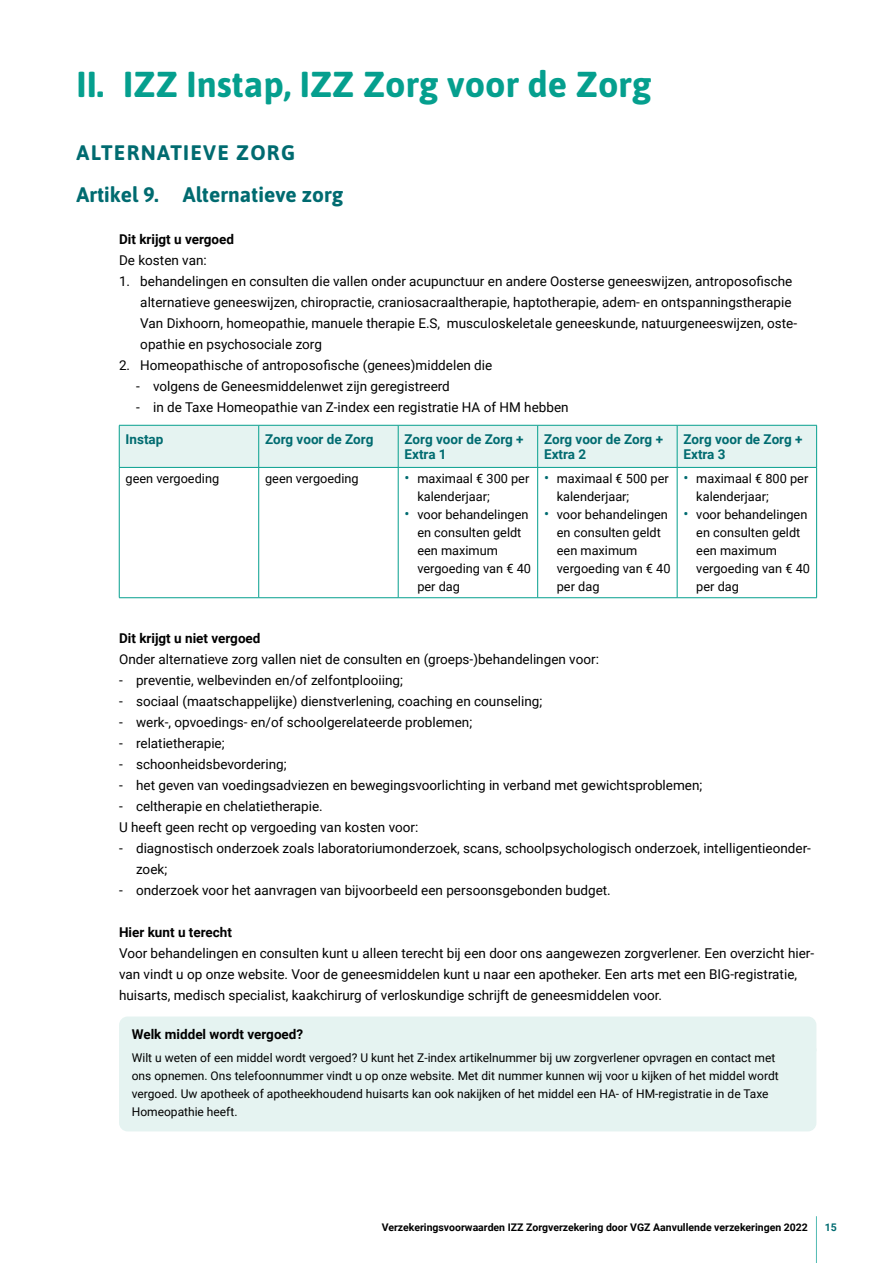
<style>
.page{position:relative;width:893px;height:1263px;background:#fff}
.page>*{position:absolute;margin:0;border:0;box-sizing:border-box;transform-origin:0 0}
.H1_kop{font:700 36px "Asap";color:#059f8e}
.H2_kop_nummer{font:700 21px "Asap";color:#006b70}
.H1_zorgrubriek{font:700 21px "Asap";letter-spacing:.06em;color:#006b70}
._0_plat_inspring_10m{font:13.5px/21px "Roboto";color:#000}
.tabel_kop{font:700 13.5px/15px "Roboto";color:#006b70}
.H4_kop{font:700 13.5px "Roboto";color:#000}
.t1{font:13.5px "Roboto Regular 2";color:#000}
.kader_boven{font:700 13.5px "Roboto";color:#000}
.tabel_plat{font:12.75px/18px "Roboto";color:#000}
.kader_onder{font:12px/18px "Roboto";color:#000}
.t2{font:700 10.5px "Roboto";color:#000}
.t3{font:700 10.5px "Roboto";color:#006b70}
.s1{font-family:"Roboto Regular 2"}
.s2{font-family:"Roboto"}
.s3{font-size:15px;color:#006b70}
</style>
<div class="page">
<hr style="left:816px;top:1216px;width:1px;height:47px;background:#52bbb3">
<div style="left:119px;top:1016px;width:697px;height:32px;background:#e5f3f1"></div>
<div style="left:119px;top:1048px;width:697px;height:83px;background:#e5f3f1"></div>
<div style="left:120px;top:426px;width:696px;height:41px;background:#e5f3f1"></div>
<hr style="left:259px;top:425px;width:139px;height:1px;background:#059f8e">
<hr style="left:259px;top:467px;width:139px;height:1px;background:#059f8e">
<hr style="left:398px;top:425px;width:140px;height:1px;background:#059f8e">
<hr style="left:398px;top:425px;width:1px;height:42px;background:#059f8e">
<hr style="left:398px;top:467px;width:140px;height:1px;background:#059f8e">
<hr style="left:538px;top:425px;width:139px;height:1px;background:#059f8e">
<hr style="left:537px;top:425px;width:1px;height:42px;background:#059f8e">
<hr style="left:538px;top:467px;width:139px;height:1px;background:#059f8e">
<hr style="left:677px;top:425px;width:140px;height:1px;background:#059f8e">
<hr style="left:677px;top:425px;width:1px;height:42px;background:#059f8e">
<hr style="left:816px;top:425px;width:1px;height:42px;background:#059f8e">
<hr style="left:677px;top:467px;width:140px;height:1px;background:#059f8e">
<hr style="left:119px;top:468px;width:1px;height:129px;background:#059f8e">
<hr style="left:119px;top:597px;width:140px;height:1px;background:#059f8e">
<hr style="left:258px;top:468px;width:1px;height:129px;background:#059f8e">
<hr style="left:259px;top:597px;width:139px;height:1px;background:#059f8e">
<hr style="left:398px;top:468px;width:1px;height:129px;background:#059f8e">
<hr style="left:398px;top:597px;width:140px;height:1px;background:#059f8e">
<hr style="left:537px;top:468px;width:1px;height:129px;background:#059f8e">
<hr style="left:538px;top:597px;width:139px;height:1px;background:#059f8e">
<hr style="left:677px;top:468px;width:1px;height:129px;background:#059f8e">
<hr style="left:816px;top:468px;width:1px;height:129px;background:#059f8e">
<hr style="left:677px;top:597px;width:140px;height:1px;background:#059f8e">
<hr style="left:119px;top:425px;width:140px;height:1px;background:#059f8e">
<hr style="left:119px;top:425px;width:1px;height:42px;background:#059f8e">
<hr style="left:258px;top:425px;width:1px;height:42px;background:#059f8e">
<hr style="left:119px;top:467px;width:140px;height:1px;background:#059f8e">
<h1 class="H1_kop" style="left:77px;top:59px;width:576px">II. IZZ Instap, IZZ Zorg voor de Zorg</h1>
<p class="H1_zorgrubriek" style="left:77px;top:138px;width:220px">ALTERNATIEVE ZORG</p>
<h2 class="H2_kop_nummer" style="left:77px;top:180px;width:268px">Artikel 9. Alternatieve zorg</h2>
<p class="H4_kop" style="left:119px;top:230px;width:117px">Dit krijgt u vergoed</p>
<p class="_0_plat_inspring_10m" style="left:119px;top:249px;width:89px">De kosten van:</p>
<p class="_0_plat_inspring_10m" style="left:140px;top:270px;width:658px;text-indent:-21px">1. <span class="s1">behandelingen en consulten die vallen onder acupunctuur en andere Oosterse geneeswijzen, antroposofische </span>alternatieve geneeswijzen, chiropractie, craniosacraaltherapie, haptotherapie, adem- en ontspanningstherapie Van Dixhoorn, homeopathie, manuele therapie E.S, musculoskeletale geneeskunde, natuurgeneeswijzen, oste&shy;opathie en psychosociale zorg</p>
<p class="t1" style="left:119px;top:356px;width:375px"><span class="s2">2.</span> Homeopathische of antroposofische (genees)middelen die</p>
<p class="_0_plat_inspring_10m" style="left:136px;top:375px;width:315px">- volgens de Geneesmiddelenwet zijn geregistreerd</p>
<p class="_0_plat_inspring_10m" style="left:136px;top:396px;width:434px">- in de Taxe Homeopathie van Z-index een registratie HA of HM hebben</p>
<p class="tabel_kop" style="left:126px;top:431px;width:39px">Instap</p>
<p class="tabel_kop" style="left:265px;top:431px;width:110px">Zorg voor de Zorg</p>
<p class="tabel_kop" style="left:405px;top:431px;width:120px">Zorg voor de Zorg +<br>Extra 1</p>
<p class="tabel_kop" style="left:544px;top:431px;width:120px">Zorg voor de Zorg +<br>Extra 2</p>
<p class="tabel_kop" style="left:683px;top:431px;width:120px">Zorg voor de Zorg +<br>Extra 3</p>
<p class="tabel_plat" style="left:126px;top:469px;width:95px">geen vergoeding</p>
<p class="tabel_plat" style="left:265px;top:469px;width:95px">geen vergoeding</p>
<p class="tabel_plat" style="left:417px;top:469px;width:114px;text-indent:-13px"><span class="s3">•</span> maximaal € 300 per kalenderjaar;</p>
<p class="tabel_plat" style="left:417px;top:505px;width:115px;text-indent:-13px"><span class="s3">•</span> voor behandelingen en consulten geldt een maximum vergoeding van € 40 per dag</p>
<p class="tabel_plat" style="left:557px;top:469px;width:114px;text-indent:-13px"><span class="s3">•</span> maximaal € 500 per kalenderjaar;</p>
<p class="tabel_plat" style="left:557px;top:505px;width:115px;text-indent:-13px"><span class="s3">•</span> voor behandelingen en consulten geldt een maximum vergoeding van € 40 per dag</p>
<p class="tabel_plat" style="left:696px;top:469px;width:114px;text-indent:-13px"><span class="s3">•</span> maximaal € 800 per kalenderjaar;</p>
<p class="tabel_plat" style="left:696px;top:505px;width:115px;text-indent:-13px"><span class="s3">•</span> voor behandelingen en consulten geldt een maximum vergoeding van € 40 per dag</p>
<p class="H4_kop" style="left:119px;top:629px;width:143px">Dit krijgt u niet vergoed</p>
<p class="_0_plat_inspring_10m" style="left:119px;top:648px;width:481px">Onder alternatieve zorg vallen niet de consulten en (groeps-)behandelingen voor:</p>
<p class="_0_plat_inspring_10m" style="left:119px;top:669px;width:285px">- preventie, welbevinden en/of zelfontplooiing;</p>
<p class="_0_plat_inspring_10m" style="left:119px;top:690px;width:425px">- sociaal (maatschappelijke) dienstverlening, coaching en counseling;</p>
<p class="_0_plat_inspring_10m" style="left:119px;top:711px;width:355px">- werk-, opvoedings- en/of schoolgerelateerde problemen;</p>
<p class="_0_plat_inspring_10m" style="left:119px;top:732px;width:107px">- relatietherapie;</p>
<p class="_0_plat_inspring_10m" style="left:119px;top:753px;width:169px">- schoonheidsbevordering;</p>
<p class="_0_plat_inspring_10m" style="left:119px;top:774px;width:585px">- het geven van voedingsadviezen en bewegingsvoorlichting in verband met gewichtsproblemen;</p>
<p class="_0_plat_inspring_10m" style="left:119px;top:795px;width:205px">- celtherapie en chelatietherapie.</p>
<p class="_0_plat_inspring_10m" style="left:119px;top:816px;width:301px">U heeft geen recht op vergoeding van kosten voor:</p>
<p class="_0_plat_inspring_10m" style="left:136px;top:837px;width:676px;text-indent:-17px">- diagnostisch onderzoek zoals laboratoriumonderzoek, scans, schoolpsychologisch onderzoek, intelligentieonder&shy;zoek;</p>
<p class="_0_plat_inspring_10m" style="left:119px;top:879px;width:493px">- onderzoek voor het aanvragen van bijvoorbeeld een persoonsgebonden budget.</p>
<p class="H4_kop" style="left:119px;top:923px;width:114px">Hier kunt u terecht</p>
<p class="_0_plat_inspring_10m" style="left:119px;top:942px;width:697px">Voor behandelingen en consulten kunt u alleen terecht bij een door ons aangewezen zorgverlener. Een overzicht hier&shy;van vindt u op onze website. Voor de geneesmiddelen kunt u naar een apotheker. Een arts met een BIG-registratie, huisarts, medisch specialist, kaakchirurg of verloskundige schrijft de geneesmiddelen voor.</p>
<p class="kader_boven" style="left:132px;top:1025px;width:173px">Welk middel wordt vergoed?</p>
<p class="kader_onder" style="left:132px;top:1048px;width:648px">Wilt u weten of een middel wordt vergoed? U kunt het Z-index artikelnummer bij uw zorgverlener opvragen en contact met ons opnemen. Ons telefoonnummer vindt u op onze website. Met dit nummer kunnen wij voor u kijken of het middel wordt vergoed. Uw apotheek of apotheekhoudend huisarts kan ook nakijken of het middel een HA- of HM-registratie in de Taxe Homeopathie heeft.</p>
<p class="t2" style="left:382px;top:1220px;width:428px">Verzekeringsvoorwaarden IZZ Zorgverzekering door VGZ Aanvullende verzekeringen 2022</p>
<p class="t3" style="left:825px;top:1220px;width:14px">15</p>
</div>
